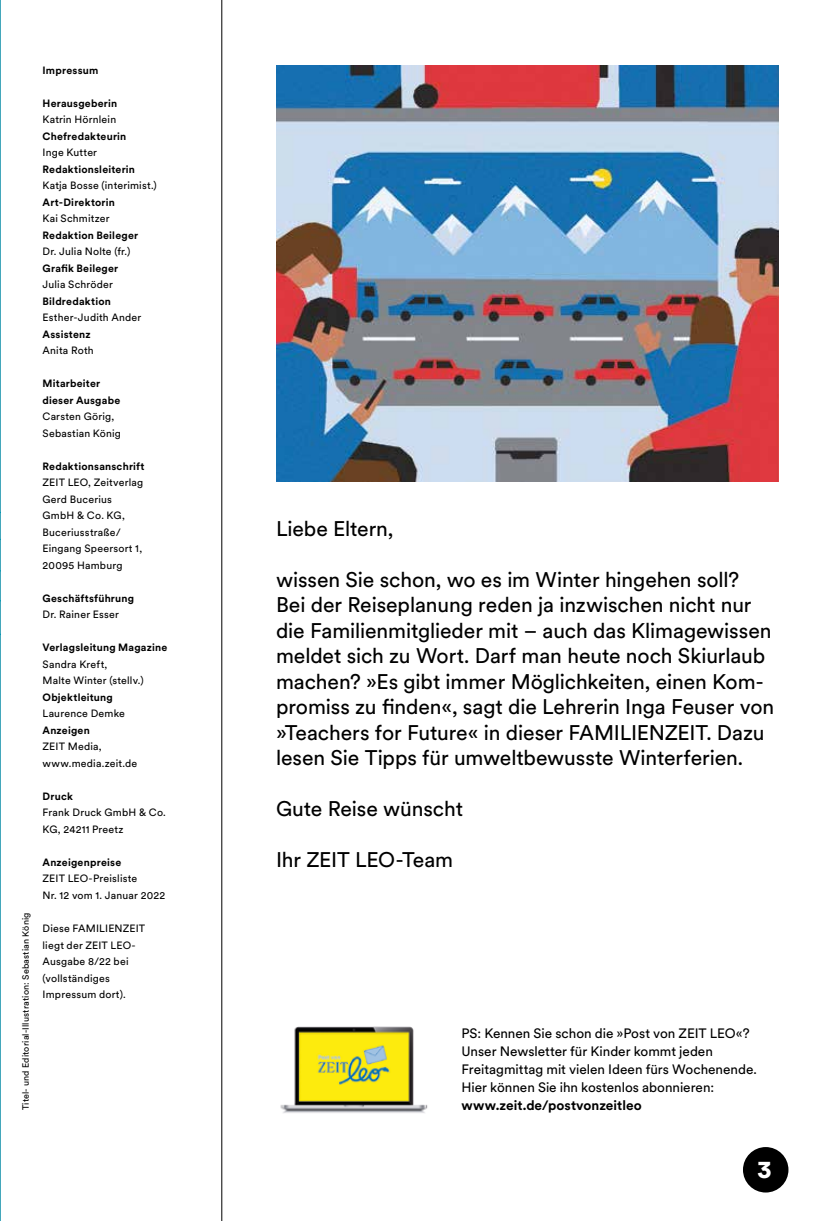
<style>
.page{position:relative;width:830px;height:1221px;background:#fff}
.page>*{position:absolute;margin:0;border:0;box-sizing:border-box;transform-origin:0 0}
.t1{font:900 24.9px "Circular Std";color:#fff}
.t2{font:21px/25.5px "Circular XX";letter-spacing:-.005em;color:#000}
.t3{font:13.5px/18px "Circular XX";color:#000}
.t4{font:700 13.5px "Circular XX";color:#000}
.t5{font:10.5px/16.5px "Circular XX";letter-spacing:.02em;color:#000}
.t6{font:700 10.5px/16.5px "Circular XX";letter-spacing:.02em;color:#000}
.t7{font:9px "Circular Std";letter-spacing:.015em;color:#000}
</style>
<div class="page">
<div style="left:742px;top:1146px;width:46px;height:46px;background:#000;border-radius:50%"></div>
<hr style="left:221px;top:0;width:1px;height:1220px;background:#000">
<img style="left:276px;top:66px;width:502px;height:415px">
<img style="left:280px;top:1026px;width:148px;height:87px">
<svg style="left:0;top:308px;width:1px;height:398px"></svg>
<p class="t7" style="left:20px;top:1110px;width:199px;rotate:-90deg">Titel- und Editorial-Illustration: Sebastian König</p>
<p class="t6" style="left:43px;top:61px;width:57px">Impressum</p>
<p class="t6" style="left:43px;top:94px;width:76px">Herausgeberin</p>
<p class="t5" style="left:43px;top:111px;width:75px">Katrin Hörnlein</p>
<p class="t6" style="left:43px;top:127px;width:85px">Chefredakteurin</p>
<p class="t5" style="left:43px;top:144px;width:56px">Inge Kutter</p>
<p class="t6" style="left:43px;top:160px;width:94px">Redaktionsleiterin</p>
<p class="t5" style="left:43px;top:177px;width:116px">Katja Bosse (interimist.)</p>
<p class="t6" style="left:43px;top:193px;width:74px">Art-Direktorin</p>
<p class="t5" style="left:43px;top:210px;width:69px">Kai Schmitzer</p>
<p class="t6" style="left:43px;top:226px;width:97px">Redaktion Beileger</p>
<p class="t5" style="left:43px;top:243px;width:89px">Dr. Julia Nolte (fr.)</p>
<p class="t6" style="left:43px;top:259px;width:77px">Grafik Beileger</p>
<p class="t5" style="left:43px;top:276px;width:72px">Julia Schröder</p>
<p class="t6" style="left:43px;top:292px;width:70px">Bildredaktion</p>
<p class="t5" style="left:43px;top:309px;width:100px">Esther-Judith Ander</p>
<p class="t6" style="left:43px;top:325px;width:50px">Assistenz</p>
<p class="t5" style="left:43px;top:342px;width:53px">Anita Roth</p>
<p class="t6" style="left:43px;top:375px;width:79px">Mitarbeiter dieser Ausgabe</p>
<p class="t5" style="left:43px;top:408px;width:80px">Carsten Görig,<br>Sebastian König</p>
<p class="t6" style="left:43px;top:457px;width:103px">Redaktionsanschrift</p>
<p class="t5" style="left:43px;top:474px;width:102px">ZEIT LEO, Zeitverlag<br>Gerd Bucerius<br>GmbH &amp; Co. KG,<br>Buceriusstraße/<br>Eingang Speersort 1,<br>20095 Hamburg</p>
<p class="t6" style="left:43px;top:589px;width:93px">Geschäftsführung</p>
<p class="t5" style="left:43px;top:606px;width:78px">Dr. Rainer Esser</p>
<p class="t6" style="left:43px;top:639px;width:126px">Verlagsleitung Magazine</p>
<p class="t5" style="left:43px;top:655px;width:103px">Sandra Kreft,<br>Malte Winter (stellv.)</p>
<p class="t6" style="left:43px;top:688px;width:72px">Objektleitung</p>
<p class="t5" style="left:43px;top:705px;width:84px">Laurence Demke</p>
<p class="t6" style="left:43px;top:721px;width:49px">Anzeigen</p>
<p class="t5" style="left:43px;top:738px;width:96px">ZEIT Media, www.media.zeit.de</p>
<p class="t6" style="left:43px;top:787px;width:32px">Druck</p>
<p class="t5" style="left:43px;top:804px;width:125px">Frank Druck GmbH &amp; Co.<br>KG, 24211 Preetz</p>
<p class="t6" style="left:43px;top:853px;width:80px">Anzeigenpreise</p>
<p class="t5" style="left:43px;top:870px;width:124px">ZEIT LEO-Preisliste<br>Nr. 12 vom 1. Januar 2022</p>
<p class="t5" style="left:43px;top:919px;width:104px">Diese FAMILIENZEIT liegt der ZEIT LEO-<br>Ausgabe 8/22 bei (vollständiges<br>Impressum dort).</p>
<h2 class="t2" style="left:276px;top:514px;width:119px">Liebe Eltern,</h2>
<p class="t2" style="left:276px;top:565px;width:499px">wissen Sie schon, wo es im Winter hingehen soll?<br>Bei der Reiseplanung reden ja inzwischen nicht nur die Familienmitglieder mit – auch das Klimagewissen meldet sich zu Wort. Darf man heute noch Skiurlaub machen? »Es gibt immer Möglichkeiten, einen Kom&shy;promiss zu finden«, sagt die Lehrerin Inga Feuser von »Teachers for Future« in dieser FAMILIENZEIT. Dazu lesen Sie Tipps für umweltbewusste Winterferien.</p>
<h2 class="t2" style="left:276px;top:795px;width:188px">Gute Reise wünscht</h2>
<h2 class="t2" style="left:276px;top:846px;width:178px">Ihr ZEIT LEO-Team</h2>
<p class="t3" style="left:461px;top:1023px;width:297px">PS: Kennen Sie schon die »Post von ZEIT LEO«?<br>Unser Newsletter für Kinder kommt jeden Freitagmittag mit vielen Ideen fürs Wochenende.<br>Hier können Sie ihn kostenlos abonnieren:</p>
<p class="t4" style="left:461px;top:1096px;width:182px">www.zeit.de/postvonzeitleo</p>
<h1 class="t1" style="left:757px;top:1152px;width:15px">3</h1>
</div>
